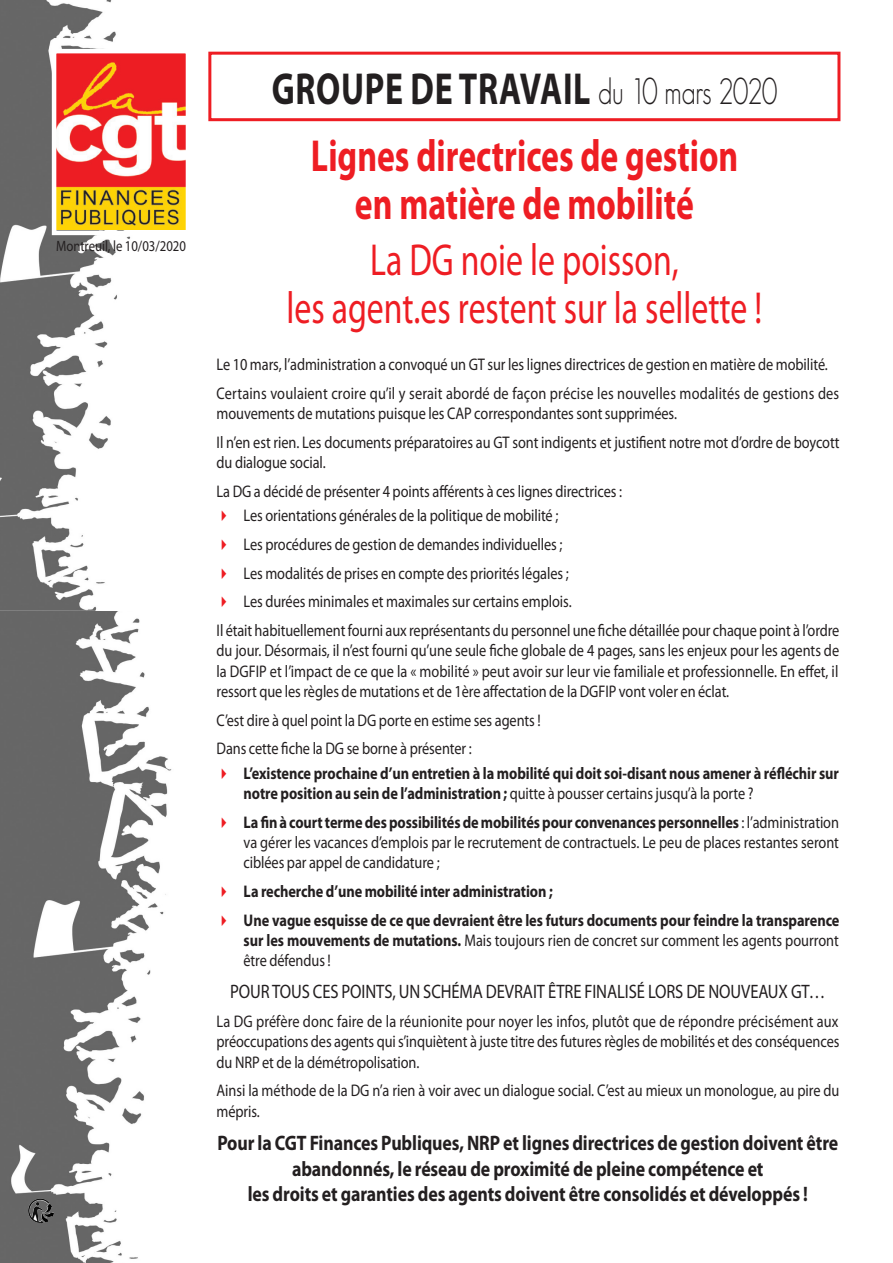
<style>
.page{position:relative;width:893px;height:1263px;background:#fff}
.page>*{position:absolute;margin:0;border:0;box-sizing:border-box;transform-origin:0 0}
.t1{font:45px/48px "Myriad Pro";color:#ee1d23;text-align:center;scale:.75 1}
.t2{font:700 45px/48px "Myriad Pro";color:#ee1d23;text-align:center;scale:.75 1}
.t3{font:700 45px "Myriad Pro";letter-spacing:.02em;color:#231f20;scale:.75 1}
.t4{font:700 21px/25.2px "Myriad Pro";letter-spacing:-.005em;color:#231f20;text-align:center;scale:.85 1}
.t5{font:19.5px "Myriad Pro";letter-spacing:-.005em;color:#231f20;scale:.85 1}
.t6{font:16.8px/20.2px "Myriad Pro";letter-spacing:-.005em;color:#231f20;scale:.85 1}
.t7{font:700 16.8px/20.2px "Myriad Pro";letter-spacing:-.005em;color:#231f20;scale:.85 1}
.puces_noire_copie_2{font:15px "Myriad Pro";color:#231f20;scale:.85 1}
.s1{font-family:"Geosans";font-weight:300;font-size:36px}
.s2{color:#ee1d23}
.s3{font-weight:400}
.s4{font-weight:700}
</style>
<div class="page">
<img style="left:0;top:611px;width:172px;height:652px">
<img style="left:0;top:0;width:185px;height:611px">
<img style="left:57px;top:54px;width:128px;height:175px">
<div style="left:52px;top:49px;width:138px;height:186px;border:4px solid #fff"></div>
<img style="left:28px;top:1199px;width:26px;height:25px">
<div style="left:208px;top:52px;width:632px;height:69px;border:3px solid #ee1d23"></div>
<p class="puces_noire_copie_2" style="left:56px;top:237px;width:154px">Montreuil, le 10/03/2020</p>
<p class="t3" style="left:272px;top:59px;width:675px">GROUPE DE TRAVAIL <span class="s1">du 10 mars 2020</span></p>
<p class="t2" style="left:311px;top:130px;width:572px">Lignes directrices de gestion en matière de mobilité</p>
<p class="t1" style="left:286px;top:236px;width:636px">La DG noie le poisson,<br>les agent.es restent sur la sellette !</p>
<p class="t6" style="left:217px;top:354px;width:721px">Le 10 mars, l’administration a convoqué un GT sur les lignes directrices de gestion en matière de mobilité.</p>
<p class="t6" style="left:217px;top:383px;width:734px">Certains voulaient croire qu’il y serait abordé de façon précise les nouvelles modalités de gestions des mouvements de mutations puisque les CAP correspondantes sont supprimées.</p>
<p class="t6" style="left:217px;top:432px;width:734px">Il n’en est rien. Les documents préparatoires au GT sont indigents et justifient notre mot d’ordre de boycott du dialogue social.</p>
<p class="t6" style="left:217px;top:481px;width:478px">La DG a décidé de présenter 4 points afférents à ces lignes directrices :</p>
<p class="t6" style="left:217px;top:505px;width:404px"><span class="s2">✔</span> Les orientations générales de la politique de mobilité ;</p>
<p class="t6" style="left:217px;top:534px;width:408px"><span class="s2">✔</span> Les procédures de gestion de demandes individuelles ;</p>
<p class="t6" style="left:217px;top:563px;width:416px"><span class="s2">✔</span> Les modalités de prises en compte des priorités légales ;</p>
<p class="t6" style="left:217px;top:591px;width:419px"><span class="s2">✔</span> Les durées minimales et maximales sur certains emplois.</p>
<p class="t6" style="left:217px;top:620px;width:734px;text-align:justify">Il était habituellement fourni aux représentants du personnel une fiche détaillée pour chaque point à l’ordre du jour. Désormais, il n’est fourni qu’une seule fiche globale de 4 pages, sans les enjeux pour les agents de la DGFIP et l’impact de ce que la « mobilité » peut avoir sur leur vie familiale et professionnelle. En effet, il ressort que les règles de mutations et de 1ère affectation de la DGFIP vont voler en éclat.</p>
<p class="t6" style="left:217px;top:710px;width:383px">C’est dire à quel point la DG porte en estime ses agents !</p>
<p class="t6" style="left:217px;top:738px;width:302px">Dans cette fiche la DG se borne à présenter :</p>
<p class="t7" style="left:244px;top:763px;width:702px;text-indent:-27px"><span class="s2">✔</span> L’existence prochaine d’un entretien à la mobilité qui doit soi-disant nous amener à réfléchir sur notre position au sein de l’administration ; <span class="s3">quitte à pousser certains jusqu’à la porte ?</span></p>
<p class="t6" style="left:244px;top:812px;width:702px;text-align:justify;text-indent:-27px"><span class="s2">✔</span> <span class="s4">La fin à court terme des possibilités de mobilités pour convenances personnelles</span> : l’administration va gérer les vacances d’emplois par le recrutement de contractuels. Le peu de places restantes seront ciblées par appel de candidature ;</p>
<p class="t7" style="left:217px;top:881px;width:397px"><span class="s2">✔</span> La recherche d’une mobilité inter administration ;</p>
<p class="t7" style="left:244px;top:910px;width:703px;text-align:justify;text-indent:-27px"><span class="s2">✔</span> Une vague esquisse de ce que devraient être les futurs documents pour feindre la transparence sur les mouvements de mutations. <span class="s3">Mais toujours rien de concret sur comment les agents pourront être défendus !</span></p>
<p class="t5" style="left:230px;top:980px;width:702px">POUR TOUS CES POINTS, UN SCHÉMA DEVRAIT ÊTRE FINALISÉ LORS DE NOUVEAUX GT…</p>
<p class="t6" style="left:217px;top:1011px;width:734px;text-align:justify">La DG préfère donc faire de la réunionite pour noyer les infos, plutôt que de répondre précisément aux préoccupations des agents qui s’inquiètent à juste titre des futures règles de mobilités et des conséquences du NRP et de la démétropolisation.</p>
<p class="t6" style="left:217px;top:1080px;width:734px">Ainsi la méthode de la DG n’a rien à voir avec un dialogue social. C’est au mieux un monologue, au pire du mépris.</p>
<p class="t4" style="left:217px;top:1130px;width:732px">Pour la CGT Finances Publiques, NRP et lignes directrices de gestion doivent être abandonnés, le réseau de proximité de pleine compétence et<br>les droits et garanties des agents doivent être consolidés et développés !</p>
</div>
